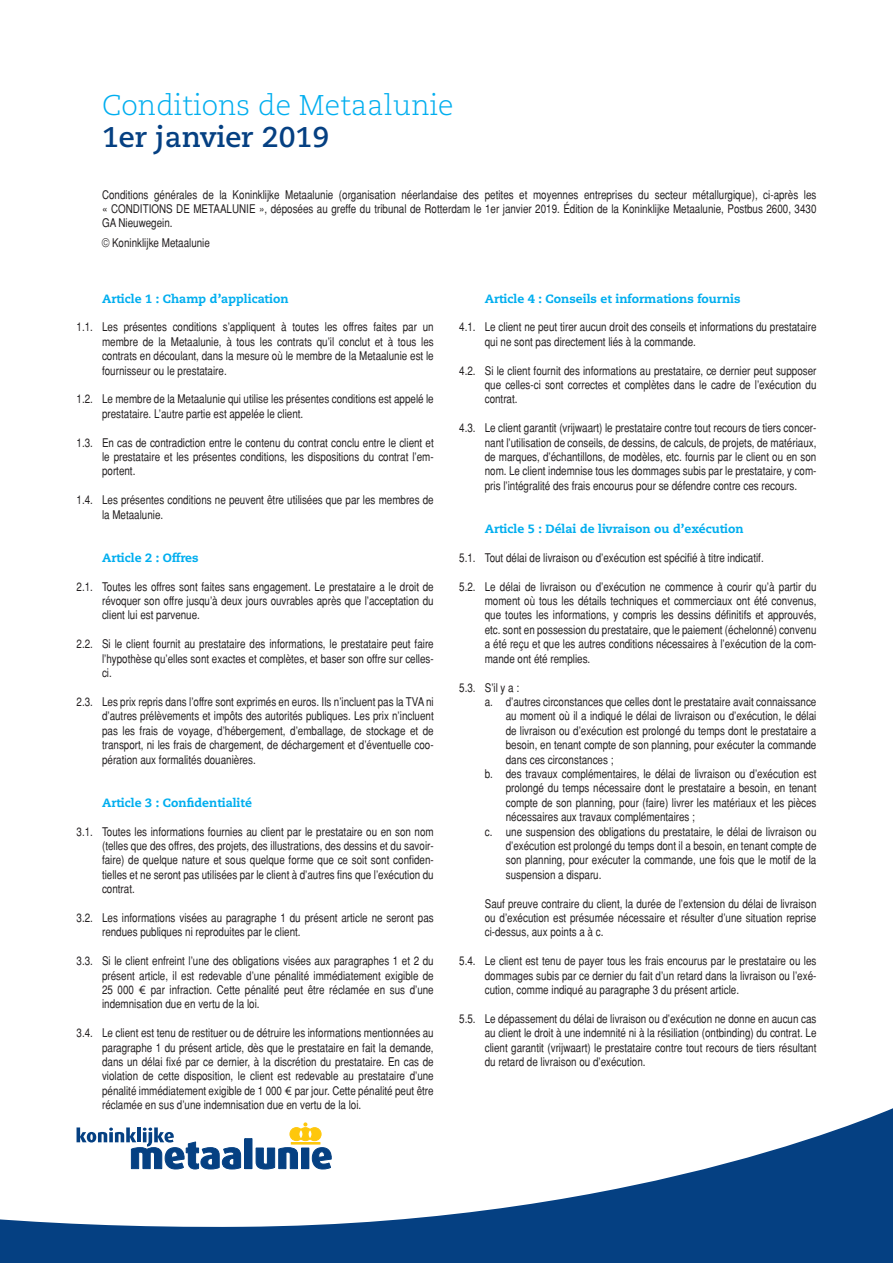
<style>
.page{position:relative;width:893px;height:1263px;background:#fff}
.page>*{position:absolute;margin:0;border:0;box-sizing:border-box;transform-origin:0 0}
.t1{font:300 28.5px "Caecilia LT Std";color:#00aeef}
.t2{font:700 28.5px "Caecilia LT Std";color:#054082}
.t3{font:condensed 12px/14.4px "Helvetica";color:#231f20;text-align:justify}
.t4{font:800 12px "Caecilia LT Std";color:#00aeef}
.s1{font-family:"Meta Euro";font-stretch:normal}
</style>
<div class="page">
<svg style="left:0;top:1108px;width:893px;height:155px"></svg>
<div style="left:245px;top:1138px;width:7px;height:30px;background:#054082"></div>
<div style="left:244px;top:1138px;width:8px;height:31px;border:1px solid #054082"></div>
<svg style="left:255px;top:1147px;width:43px;height:22px"></svg>
<div style="left:302px;top:1148px;width:7px;height:20px;background:#054082"></div>
<div style="left:301px;top:1147px;width:8px;height:22px;border:1px solid #054082"></div>
<svg style="left:311px;top:1147px;width:21px;height:22px"></svg>
<svg style="left:77px;top:1127px;width:165px;height:42px"></svg>
<svg style="left:290px;top:1122px;width:31px;height:19px"></svg>
<hr style="left:291px;top:1142px;width:29px;height:2px;background:#fec70c">
<h1 class="t1" style="left:102px;top:90px;width:353px">Conditions de Metaalunie</h1>
<h1 class="t2" style="left:102px;top:120px;width:229px">1er janvier 2019</h1>
<p class="t3" style="left:102px;top:187px;width:716px">Conditions générales de la Koninklijke Metaalunie (organisation néerlandaise des petites et moyennes entreprises du secteur métallurgique), ci-après les « CONDITIONS DE METAALUNIE », déposées au greffe du tribunal de Rotterdam le 1er janvier 2019. Édition de la Koninklijke Metaalunie, Postbus 2600, 3430<br>GA Nieuwegein.</p>
<p class="t3" style="left:102px;top:235px;width:109px">© Koninklijke Metaalunie</p>
<p class="t4" style="left:102px;top:291px;width:188px">Article 1 : Champ d’application</p>
<p class="t3" style="left:102px;top:320px;width:333px;text-indent:-26px">1.1. Les présentes conditions s’appliquent à toutes les offres faites par un membre de la Metaalunie, à tous les contrats qu’il conclut et à tous les contrats en découlant, dans la mesure où le membre de la Metaalunie est le fournisseur ou le prestataire.</p>
<p class="t3" style="left:102px;top:392px;width:333px;text-indent:-26px">1.2. Le membre de la Metaalunie qui utilise les présentes conditions est appelé le prestataire. L’autre partie est appelée le client.</p>
<p class="t3" style="left:102px;top:435px;width:333px;text-indent:-26px">1.3. En cas de contradiction entre le contenu du contrat conclu entre le client et le prestataire et les présentes conditions, les dispositions du contrat l’em&shy;portent.</p>
<p class="t3" style="left:102px;top:493px;width:333px;text-indent:-26px">1.4. Les présentes conditions ne peuvent être utilisées que par les membres de la Metaalunie.</p>
<p class="t4" style="left:102px;top:550px;width:98px">Article 2 : Offres</p>
<p class="t3" style="left:102px;top:579px;width:333px;text-indent:-26px">2.1. Toutes les offres sont faites sans engagement. Le prestataire a le droit de révoquer son offre jusqu’à deux jours ouvrables après que l’acceptation du client lui est parvenue.</p>
<p class="t3" style="left:102px;top:637px;width:333px;text-indent:-26px">2.2. Si le client fournit au prestataire des informations, le prestataire peut faire l’hypothèse qu’elles sont exactes et complètes, et baser son offre sur celles&shy;ci.</p>
<p class="t3" style="left:102px;top:694px;width:333px;text-indent:-26px">2.3. Les prix repris dans l’offre sont exprimés en euros. Ils n’incluent pas la TVA ni d’autres prélèvements et impôts des autorités publiques. Les prix n’incluent pas les frais de voyage, d’hébergement, d’emballage, de stockage et de transport, ni les frais de chargement, de déchargement et d’éventuelle coo&shy;pération aux formalités douanières.</p>
<p class="t4" style="left:102px;top:795px;width:151px">Article 3 : Confidentialité</p>
<p class="t3" style="left:102px;top:824px;width:333px;text-indent:-26px">3.1. Toutes les informations fournies au client par le prestataire ou en son nom (telles que des offres, des projets, des illustrations, des dessins et du savoir&shy;faire) de quelque nature et sous quelque forme que ce soit sont confiden&shy;tielles et ne seront pas utilisées par le client à d’autres fins que l’exécution du contrat.</p>
<p class="t3" style="left:102px;top:910px;width:333px;text-indent:-26px">3.2. Les informations visées au paragraphe 1 du présent article ne seront pas rendues publiques ni reproduites par le client.</p>
<p class="t3" style="left:102px;top:953px;width:333px;text-indent:-26px">3.3. Si le client enfreint l’une des obligations visées aux paragraphes 1 et 2 du présent article, il est redevable d’une pénalité immédiatement exigible de 25 000 <span class="s1">1</span> par infraction. Cette pénalité peut être réclamée en sus d’une indemnisation due en vertu de la loi.</p>
<p class="t3" style="left:102px;top:1025px;width:333px;text-indent:-26px">3.4. Le client est tenu de restituer ou de détruire les informations mentionnées au paragraphe 1 du présent article, dès que le prestataire en fait la demande, dans un délai fixé par ce dernier, à la discrétion du prestataire. En cas de violation de cette disposition, le client est redevable au prestataire d’une pénalité immédiatement exigible de 1 000 <span class="s1">1</span> par jour. Cette pénalité peut être réclamée en sus d’une indemnisation due en vertu de la loi.</p>
<p class="t4" style="left:485px;top:291px;width:257px">Article 4 : Conseils et informations fournis</p>
<p class="t3" style="left:485px;top:320px;width:333px;text-indent:-26px">4.1. Le client ne peut tirer aucun droit des conseils et informations du prestataire qui ne sont pas directement liés à la commande.</p>
<p class="t3" style="left:485px;top:363px;width:333px;text-indent:-26px">4.2. Si le client fournit des informations au prestataire, ce dernier peut supposer que celles-ci sont correctes et complètes dans le cadre de l’exécution du contrat.</p>
<p class="t3" style="left:485px;top:421px;width:333px;text-indent:-26px">4.3. Le client garantit (vrijwaart) le prestataire contre tout recours de tiers concer&shy;nant l’utilisation de conseils, de dessins, de calculs, de projets, de matériaux, de marques, d’échantillons, de modèles, etc. fournis par le client ou en son nom. Le client indemnise tous les dommages subis par le prestataire, y com&shy;pris l’intégralité des frais encourus pour se défendre contre ces recours.</p>
<p class="t4" style="left:485px;top:521px;width:261px">Article 5 : Délai de livraison ou d’exécution</p>
<p class="t3" style="left:459px;top:550px;width:306px">5.1. Tout délai de livraison ou d’exécution est spécifié à titre indicatif.</p>
<p class="t3" style="left:485px;top:579px;width:333px;text-indent:-26px">5.2. Le délai de livraison ou d’exécution ne commence à courir qu’à partir du moment où tous les détails techniques et commerciaux ont été convenus, que toutes les informations, y compris les dessins définitifs et approuvés, etc. sont en possession du prestataire, que le paiement (échelonné) convenu a été reçu et que les autres conditions nécessaires à l’exécution de la com&shy;mande ont été remplies.</p>
<p class="t3" style="left:459px;top:680px;width:61px">5.3. S’il y a :</p>
<p class="t3" style="left:485px;top:694px;width:333px">a. d’autres circonstances que celles dont le prestataire avait connaissance</p>
<p class="t3" style="left:506px;top:709px;width:312px">au moment où il a indiqué le délai de livraison ou d’exécution, le délai</p>
<p class="t3" style="left:506px;top:723px;width:312px">de livraison ou d’exécution est prolongé du temps dont le prestataire a</p>
<p class="t3" style="left:506px;top:737px;width:312px">besoin, en tenant compte de son planning, pour exécuter la commande</p>
<p class="t3" style="left:506px;top:752px;width:109px">dans ces circonstances ;</p>
<p class="t3" style="left:485px;top:766px;width:333px">b. des travaux complémentaires, le délai de livraison ou d’exécution est</p>
<p class="t3" style="left:506px;top:781px;width:312px">prolongé du temps nécessaire dont le prestataire a besoin, en tenant</p>
<p class="t3" style="left:506px;top:795px;width:312px">compte de son planning, pour (faire) livrer les matériaux et les pièces</p>
<p class="t3" style="left:506px;top:809px;width:191px">nécessaires aux travaux complémentaires ;</p>
<p class="t3" style="left:485px;top:824px;width:333px">c. une suspension des obligations du prestataire, le délai de livraison ou</p>
<p class="t3" style="left:506px;top:838px;width:312px">d’exécution est prolongé du temps dont il a besoin, en tenant compte de</p>
<p class="t3" style="left:506px;top:853px;width:312px">son planning, pour exécuter la commande, une fois que le motif de la</p>
<p class="t3" style="left:506px;top:867px;width:97px">suspension a disparu.</p>
<p class="t3" style="left:485px;top:896px;width:333px">Sauf preuve contraire du client, la durée de l’extension du délai de livraison ou d’exécution est présumée nécessaire et résulter d’une situation reprise ci-dessus, aux points a à c.</p>
<p class="t3" style="left:485px;top:953px;width:333px;text-indent:-26px">5.4. Le client est tenu de payer tous les frais encourus par le prestataire ou les dommages subis par ce dernier du fait d’un retard dans la livraison ou l’exé&shy;cution, comme indiqué au paragraphe 3 du présent article.</p>
<p class="t3" style="left:485px;top:1011px;width:333px;text-indent:-26px">5.5. Le dépassement du délai de livraison ou d’exécution ne donne en aucun cas au client le droit à une indemnité ni à la résiliation (ontbinding) du contrat. Le client garantit (vrijwaart) le prestataire contre tout recours de tiers résultant du retard de livraison ou d’exécution.</p>
</div>
